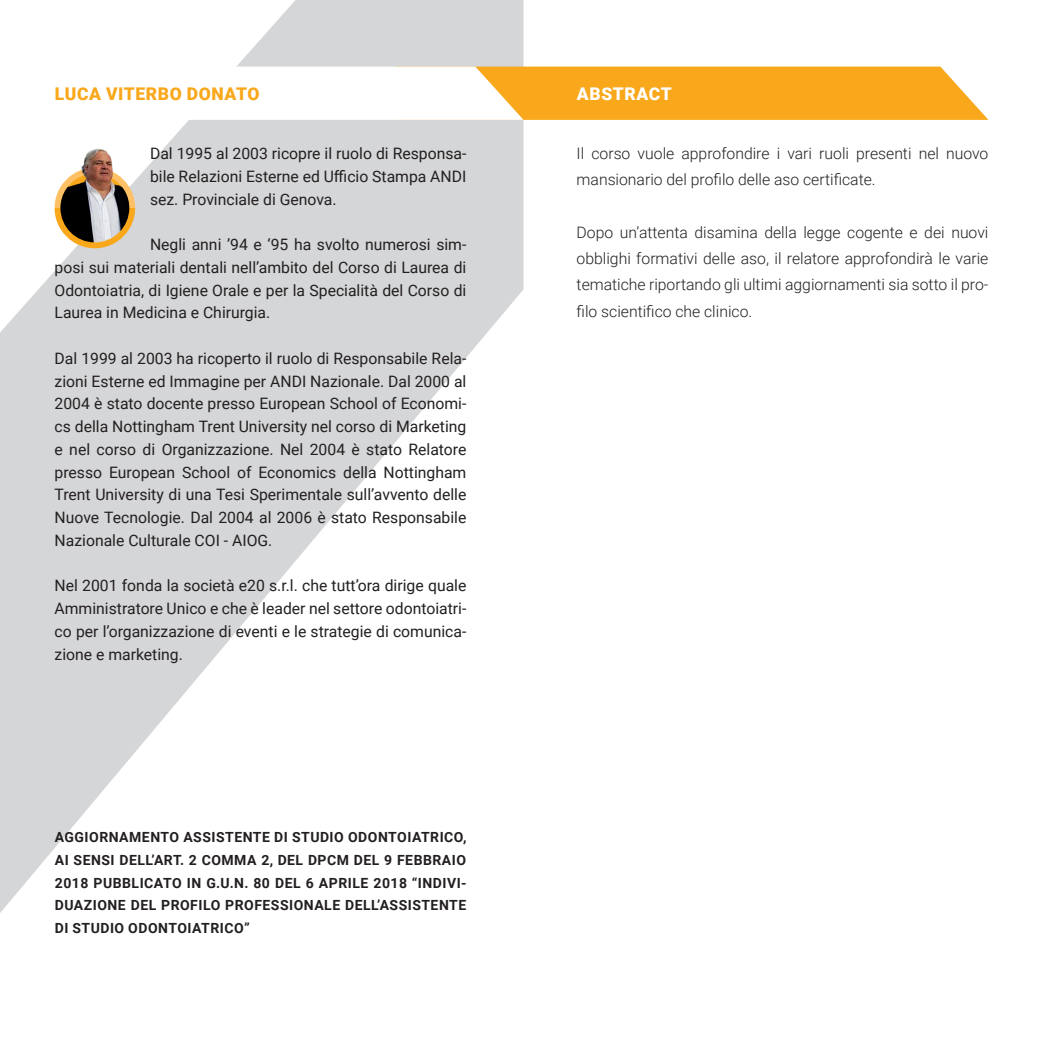
<style>
.page{position:relative;width:1047px;height:1047px;background:#fff}
.page>*{position:absolute;margin:0;border:0;box-sizing:border-box;transform-origin:0 0}
.t1{font:900 17.5px "Roboto";letter-spacing:.035em;color:#f9a71b}
.t2{font:900 17.5px "Roboto";letter-spacing:.035em;color:#fff}
.t3{font:15.75px/22.8px "Roboto";color:#231f20;text-align:justify}
.t4{font:300 15.75px/26.2px "Roboto";color:#231f20}
.t5{font:700 14px/22.8px "Roboto";letter-spacing:.035em;color:#231f20;text-align:justify}
</style>
<div class="page">
<svg style="left:0;top:0;width:523px;height:913px;fill:#d5d6d8"></svg>
<svg style="left:0;top:67px;width:988px;height:53px"></svg>
<svg style="left:55px;top:168px;width:80px;height:80px"></svg>
<img style="left:60px;top:147px;width:69px;height:95px">
<p class="t1" style="left:55px;top:81px;width:206px">LUCA VITERBO DONATO</p>
<p class="t3" style="left:150px;top:141px;width:318px">Dal 1995 al 2003 ricopre il ruolo di Responsa&shy;bile Relazioni Esterne ed Ufficio Stampa ANDI sez. Provinciale di Genova.</p>
<p class="t3" style="left:55px;top:232px;width:413px;text-indent:95px">Negli anni ’94 e ‘95 ha svolto numerosi sim&shy;posi sui materiali dentali nell’ambito del Corso di Laurea di Odontoiatria, di Igiene Orale e per la Specialità del Corso di Laurea in Medicina e Chirurgia.</p>
<p class="t3" style="left:55px;top:346px;width:413px">Dal 1999 al 2003 ha ricoperto il ruolo di Responsabile Rela&shy;zioni Esterne ed Immagine per ANDI Nazionale. Dal 2000 al 2004 è stato docente presso European School of Economi&shy;cs della Nottingham Trent University nel corso di Marketing e nel corso di Organizzazione. Nel 2004 è stato Relatore presso European School of Economics della Nottingham Trent University di una Tesi Sperimentale sull’avvento delle Nuove Tecnologie. Dal 2004 al 2006 è stato Responsabile Nazionale Culturale COI - AIOG.</p>
<p class="t3" style="left:55px;top:574px;width:413px">Nel 2001 fonda la società e20 s.r.l. che tutt’ora dirige quale Amministratore Unico e che è leader nel settore odontoiatri&shy;co per l’organizzazione di eventi e le strategie di comunica&shy;zione e marketing.</p>
<p class="t5" style="left:55px;top:825px;width:413px">AGGIORNAMENTO ASSISTENTE DI STUDIO ODONTOIATRICO, AI SENSI DELL’ART. 2 COMMA 2, DEL DPCM DEL 9 FEBBRAIO 2018 PUBBLICATO IN G.U.N. 80 DEL 6 APRILE 2018 “INDIVI-DUAZIONE DEL PROFILO PROFESSIONALE DELL’ASSISTENTE DI STUDIO ODONTOIATRICO”</p>
<p class="t2" style="left:577px;top:81px;width:96px">ABSTRACT</p>
<p class="t4" style="left:576px;top:140px;width:413px">Il corso vuole approfondire i vari ruoli presenti nel nuovo mansionario del profi lo delle aso certificate.</p>
<p class="t4" style="left:576px;top:218px;width:413px;text-align:justify">Dopo un’attenta disamina della legge cogente e dei nuovi obblighi formativi delle aso, il relatore approfondirà le varie tematiche riportando gli ultimi aggiornamenti sia sotto il pro&shy;fi lo scientifico che clinico.</p>
</div>
